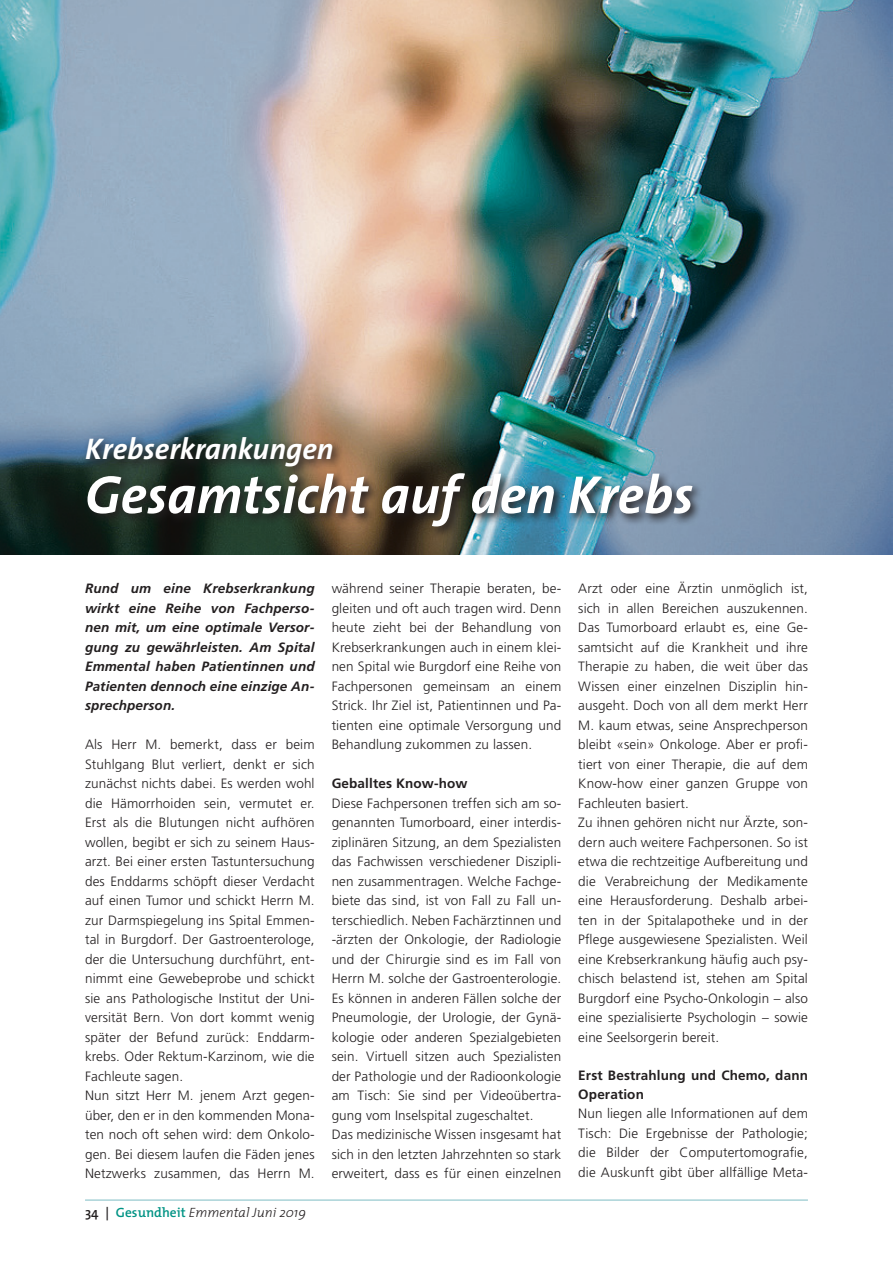
<style>
.page{position:relative;width:893px;height:1263px;background:#fff}
.page>*{position:absolute;margin:0;border:0;box-sizing:border-box;transform-origin:0 0}
.Haupttitel_2_The_San{font:italic 700 54px "The Sans";color:#fff}
.Spitzmarke_2_The_San{font:italic 700 30px "The Sans";color:#fff}
.Grundschrift_Frutige{font:300 13.5px/19.5px "Frutiger";letter-spacing:.01em;color:#231f20;text-align:justify}
.Lead_Frutiger_66_Bol{font:italic 700 13.5px/19.5px "Frutiger";letter-spacing:.01em;color:#231f20;text-align:justify}
.Untertitel_Frutiger{font:700 13.5px/18.8px "Frutiger";letter-spacing:.01em;color:#231f20}
.t1{font:italic 300 13.5px "The Mix";color:#231f20}
.s1{font-weight:600;font-style:normal}
.s2{font-weight:600;font-style:normal;color:#009384}
</style>
<div class="page">
<img style="left:0;top:0;width:893px;height:554px">
<img style="left:82px;top:433px;width:622px;height:106px">
<hr style="left:85px;top:1200px;width:723px;height:1px;background:#7dbcc4">
<p class="Spitzmarke_2_The_San" style="left:85px;top:424px;width:250px">Krebserkrankungen</p>
<p class="Haupttitel_2_The_San" style="left:85px;top:450px;width:610px">Gesamtsicht auf den Krebs</p>
<p class="Lead_Frutiger_66_Bol" style="left:85px;top:579px;width:231px">Rund um eine Krebserkrankung wirkt eine Reihe von Fachperso&shy;nen mit, um eine optimale Versor&shy;gung zu gewährleisten. Am Spital Emmental haben Patientinnen und Patienten dennoch eine einzige An&shy;sprechperson.</p>
<p class="Grundschrift_Frutige" style="left:85px;top:735px;width:231px">Als Herr M. bemerkt, dass er beim Stuhlgang Blut verliert, denkt er sich zunächst nichts dabei. Es werden wohl die Hämorrhoiden sein, vermutet er.<br>Erst als die Blutungen nicht aufhören wollen, begibt er sich zu seinem Haus&shy;arzt. Bei einer ersten Tastuntersuchung des Enddarms schöpft dieser Verdacht auf einen Tumor und schickt Herrn M. zur Darmspiegelung ins Spital Emmen&shy;tal in Burgdorf. Der Gastroenterologe, der die Untersuchung durchführt, ent&shy;nimmt eine Gewebeprobe und schickt sie ans Pathologische Institut der Uni&shy;versität Bern. Von dort kommt wenig später der Befund zurück: Enddarm&shy;krebs. Oder Rektum-Karzinom, wie die Fachleute sagen.</p>
<p class="Grundschrift_Frutige" style="left:85px;top:1086px;width:231px">Nun sitzt Herr M. jenem Arzt gegen&shy;über, den er in den kommenden Mona&shy;ten noch oft sehen wird: dem Onkolo&shy;gen. Bei diesem laufen die Fäden jenes Netzwerks zusammen, das Herrn M.</p>
<p class="t1" style="left:85px;top:1202px;width:223px"><span class="s1">34 |</span> <span class="s2">Gesundheit</span> Emmental Juni 2019</p>
<p class="Grundschrift_Frutige" style="left:332px;top:579px;width:231px">während seiner Therapie beraten, be&shy;gleiten und oft auch tragen wird. Denn heute zieht bei der Behandlung von Krebserkrankungen auch in einem klei&shy;nen Spital wie Burgdorf eine Reihe von Fachpersonen gemeinsam an einem Strick. Ihr Ziel ist, Patientinnen und Pa&shy;tienten eine optimale Versorgung und Behandlung zukommen zu lassen.</p>
<p class="Untertitel_Frutiger" style="left:332px;top:774px;width:137px">Geballtes Know-how</p>
<p class="Grundschrift_Frutige" style="left:332px;top:794px;width:231px">Diese Fachpersonen treffen sich am so&shy;genannten Tumorboard, einer interdis&shy;ziplinären Sitzung, an dem Spezialisten das Fachwissen verschiedener Diszipli&shy;nen zusammentragen. Welche Fachge&shy;biete das sind, ist von Fall zu Fall un&shy;terschiedlich. Neben Fachärztinnen und -ärzten der Onkologie, der Radiologie und der Chirurgie sind es im Fall von Herrn M. solche der Gastroenterologie.<br>Es können in anderen Fällen solche der Pneumologie, der Urologie, der Gynä&shy;kologie oder anderen Spezialgebieten sein. Virtuell sitzen auch Spezialisten der Pathologie und der Radioonkologie am Tisch: Sie sind per Videoübertra&shy;gung vom Inselspital zugeschaltet.</p>
<p class="Grundschrift_Frutige" style="left:332px;top:1125px;width:231px">Das medizinische Wissen insgesamt hat sich in den letzten Jahrzehnten so stark erweitert, dass es für einen einzelnen</p>
<p class="Grundschrift_Frutige" style="left:578px;top:579px;width:231px">Arzt oder eine Ärztin unmöglich ist, sich in allen Bereichen auszukennen.<br>Das Tumorboard erlaubt es, eine Ge&shy;samtsicht auf die Krankheit und ihre Therapie zu haben, die weit über das Wissen einer einzelnen Disziplin hin&shy;ausgeht. Doch von all dem merkt Herr M. kaum etwas, seine Ansprechperson bleibt «sein» Onkologe. Aber er profi&shy;tiert von einer Therapie, die auf dem Know-how einer ganzen Gruppe von Fachleuten basiert.</p>
<p class="Grundschrift_Frutige" style="left:578px;top:813px;width:231px">Zu ihnen gehören nicht nur Ärzte, son&shy;dern auch weitere Fachpersonen. So ist etwa die rechtzeitige Aufbereitung und die Verabreichung der Medikamente eine Herausforderung. Deshalb arbei&shy;ten in der Spitalapotheke und in der Pflege ausgewiesene Spezialisten. Weil eine Krebserkrankung häufig auch psy&shy;chisch belastend ist, stehen am Spital Burgdorf eine Psycho-Onkologin – also eine spezialisierte Psychologin – sowie eine Seelsorgerin bereit.</p>
<p class="Untertitel_Frutiger" style="left:578px;top:1066px;width:231px">Erst Bestrahlung und Chemo, dann<br>Operation</p>
<p class="Grundschrift_Frutige" style="left:578px;top:1104px;width:231px">Nun liegen alle Informationen auf dem Tisch: Die Ergebnisse der Pathologie; die Bilder der Computertomografie, die Auskunft gibt über allfällige Meta-</p>
</div>
